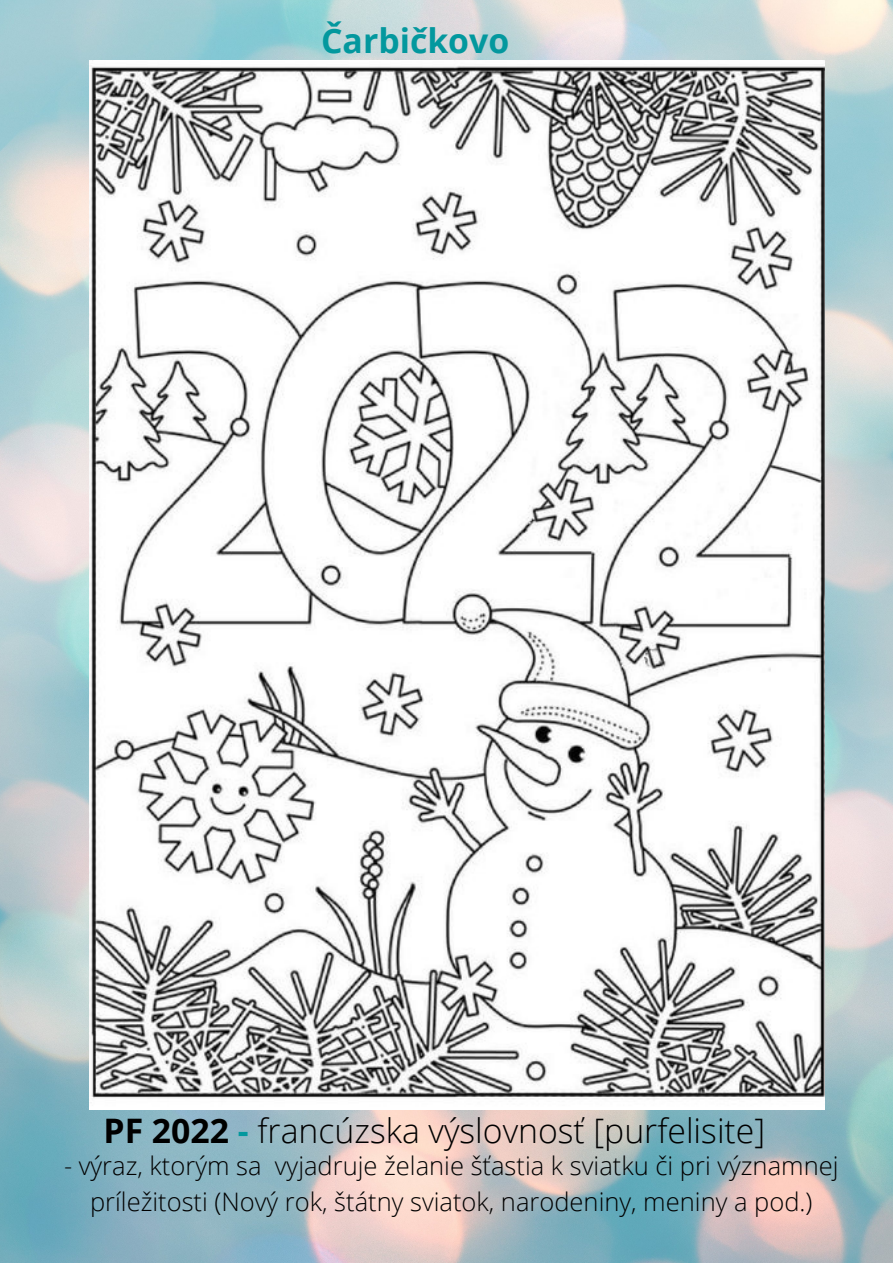
<style>
.page{position:relative;width:893px;height:1263px;background:#fff}
.page>*{position:absolute;margin:0;border:0;box-sizing:border-box;transform-origin:0 0}
.t1{font:300 33.75px "Open Sans";color:#000}
.t2{font:700 33.75px "Open Sans";color:#03989e}
.t3{font:300 25.5px/35.5px "Open Sans";color:#000;text-align:center}
.s1{font-weight:700}
.s2{font-weight:700;color:#03989e}
</style>
<div class="page">
<img style="left:0;top:0;width:893px;height:1263px">
<img style="left:89px;top:60px;width:735px;height:1050px">
<p class="t2" style="left:321px;top:17px;width:190px">Čarbičkovo</p>
<p class="t1" style="left:103px;top:1107px;width:663px"><span class="s1">PF 2022</span> <span class="s2">-</span> francúzska výslovnosť [purfelisite]</p>
<p class="t3" style="left:64px;top:1147px;width:776px">- výraz, ktorým sa vyjadruje želanie šťastia k sviatku či pri významnej príležitosti (Nový rok, štátny sviatok, narodeniny, meniny a pod.)</p>
</div>
